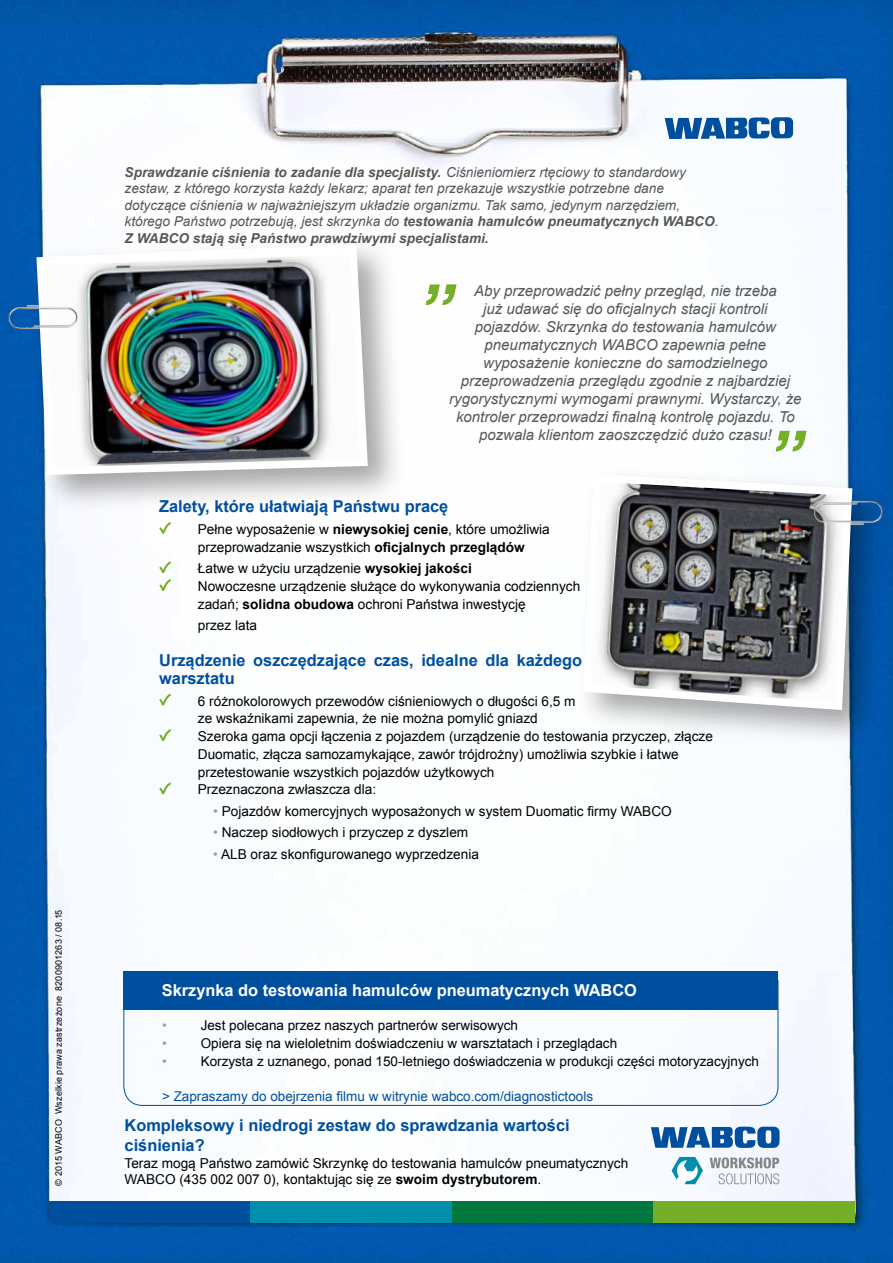
<style>
.page{position:relative;width:893px;height:1263px;background:#fff}
.page>*{position:absolute;margin:0;border:0;box-sizing:border-box;transform-origin:0 0}
.t1{font:italic 700 70.95px "Arial";color:#74af27}
.t2{font:700 16.35px/17.7px "Arial";color:#004f9f}
.t3{font:700 16.35px "Arial";color:#fff}
.t4{font:italic 15px/18px "Arial";color:#575756;text-align:center}
.t5{font:13.65px/17.7px "Arial";color:#000}
.t6{font:italic 13.65px/16.5px "Arial";color:#575756}
.t7{font:13.65px "Arial";color:#9d9d9c}
.t8{font:13.5px "Arial";color:#000}
.t9{font:13.5px "Arial";color:#004f9f}
.t10{font:13.5px "Arial";color:#9d9d9c}
.t11{font:9px "Arial";letter-spacing:.02em;color:#000}
.s1{font-weight:700}
.s2{color:#9d9d9c}
</style>
<div class="page">
<img style="left:0;top:0;width:893px;height:1263px">
<div style="left:49px;top:1202px;width:201px;height:21px;background:#004f9f"></div>
<div style="left:250px;top:1202px;width:202px;height:21px;background:#008ead"></div>
<div style="left:452px;top:1202px;width:202px;height:21px;background:#00773c"></div>
<div style="left:654px;top:1202px;width:201px;height:21px;background:#74af27"></div>
<div style="left:29px;top:236px;width:377px;height:277px;background:#000;opacity:.35"></div>
<img style="left:33px;top:240px;width:339px;height:239px">
<svg style="left:665px;top:117px;width:128px;height:22px"></svg>
<svg style="left:123px;top:980px;width:656px;height:126px"></svg>
<img style="left:3px;top:300px;width:99px;height:34px">
<div style="left:575px;top:466px;width:315px;height:282px;background:#000;opacity:.35"></div>
<svg style="left:579px;top:470px;width:277px;height:244px"></svg>
<img style="left:789px;top:496px;width:99px;height:34px">
<svg style="left:651px;top:1127px;width:128px;height:21px"></svg>
<svg style="left:710px;top:1157px;width:69px;height:27px"></svg>
<svg style="left:669px;top:1157px;width:34px;height:28px"></svg>
<svg style="left:158px;top:521px;width:15px;height:15px"></svg>
<svg style="left:158px;top:560px;width:15px;height:33px"></svg>
<svg style="left:158px;top:692px;width:15px;height:16px"></svg>
<svg style="left:158px;top:728px;width:15px;height:15px"></svg>
<svg style="left:158px;top:781px;width:15px;height:15px"></svg>
<div style="left:124px;top:971px;width:654px;height:39px;background:#004f9f"></div>
<p class="t11" style="left:53px;top:1185px;width:277px;rotate:-90deg">© 2015 WABCO Wszelkie prawa zastrzeżone 8200901263 / 08.15</p>
<p class="t6" style="left:125px;top:164px;width:595px"><span class="s1">Sprawdzanie ciśnienia to zadanie dla specjalisty.</span> Ciśnieniomierz rtęciowy to standardowy zestaw, z którego korzysta każdy lekarz; aparat ten przekazuje wszystkie potrzebne dane dotyczące ciśnienia w najważniejszym układzie organizmu. Tak samo, jedynym narzędziem, którego Państwo potrzebują, jest skrzynka do <span class="s1">testowania hamulców pneumatycznych WABCO</span>.<br><span class="s1">Z WABCO stają się Państwo prawdziwymi specjalistami.</span></p>
<h1 class="t1" style="left:425px;top:222px;width:37px">„</h1>
<p class="t4" style="left:449px;top:282px;width:354px">Aby przeprowadzić pełny przegląd, nie trzeba<br>już udawać się do oficjalnych stacji kontroli pojazdów. Skrzynka do testowania hamulców pneumatycznych WABCO zapewnia pełne wyposażenie konieczne do samodzielnego przeprowadzenia przeglądu zgodnie z najbardziej rygorystycznymi wymogami prawnymi. Wystarczy, że kontroler przeprowadzi finalną kontrolę pojazdu. To pozwala klientom zaoszczędzić dużo czasu!</p>
<h1 class="t1" style="left:767px;top:409px;width:37px">”</h1>
<p class="t2" style="left:159px;top:498px;width:291px">Zalety, które ułatwiają Państwu pracę</p>
<p class="t5" style="left:198px;top:520px;width:354px">Pełne wyposażenie w <span class="s1">niewysokiej cenie</span>, które umożliwia przeprowadzanie wszystkich <span class="s1">oficjalnych przeglądów</span></p>
<p class="t5" style="left:198px;top:560px;width:384px">Łatwe w użyciu urządzenie <span class="s1">wysokiej jakości<br></span>Nowoczesne urządzenie służące do wykonywania codziennych zadań; <span class="s1">solidna obudowa</span> ochroni Państwa inwestycję</p>
<p class="t5" style="left:198px;top:617px;width:61px">przez lata</p>
<p class="t2" style="left:159px;top:652px;width:424px">Urządzenie oszczędzające czas, idealne dla każdego warsztatu</p>
<p class="t5" style="left:198px;top:692px;width:517px">6 różnokolorowych przewodów ciśnieniowych o długości 6,5 m<br>ze wskaźnikami zapewnia, że nie można pomylić gniazd<br>Szeroka gama opcji łączenia z pojazdem (urządzenie do testowania przyczep, złącze Duomatic, złącza samozamykające, zawór trójdrożny) umożliwia szybkie i łatwe przetestowanie wszystkich pojazdów użytkowych<br>Przeznaczona zwłaszcza dla:</p>
<p class="t5" style="left:213px;top:802px;width:460px"><span class="s2">•</span> Pojazdów komercyjnych wyposażonych w system Duomatic firmy WABCO</p>
<p class="t5" style="left:213px;top:824px;width:257px"><span class="s2">•</span> Naczep siodłowych i przyczep z dyszlem</p>
<p class="t5" style="left:213px;top:845px;width:267px"><span class="s2">•</span> ALB oraz skonfigurowanego wyprzedzenia</p>
<p class="t3" style="left:162px;top:980px;width:477px">Skrzynka do testowania hamulców pneumatycznych WABCO</p>
<p class="t7" style="left:162px;top:1016px;width:6px">•</p>
<p class="t8" style="left:201px;top:1016px;width:319px">Jest polecana przez naszych partnerów serwisowych</p>
<p class="t10" style="left:162px;top:1034px;width:6px">•</p>
<p class="t8" style="left:201px;top:1034px;width:418px">Opiera się na wieloletnim doświadczeniu w warsztatach i przeglądach</p>
<p class="t10" style="left:162px;top:1052px;width:6px">•</p>
<p class="t8" style="left:201px;top:1052px;width:560px">Korzysta z uznanego, ponad 150-letniego doświadczenia w produkcji części motoryzacyjnych</p>
<p class="t9" style="left:162px;top:1087px;width:433px">&gt; Zapraszamy do obejrzenia filmu w witrynie wabco.com/diagnostictools</p>
<p class="t2" style="left:125px;top:1116px;width:447px;line-height:19.6px">Kompleksowy i niedrogi zestaw do sprawdzania wartości ciśnienia?</p>
<p class="t5" style="left:125px;top:1155px;width:505px;line-height:16.4px">Teraz mogą Państwo zamówić Skrzynkę do testowania hamulców pneumatycznych<br>WABCO (435 002 007 0), kontaktując się ze <span class="s1">swoim dystrybutorem</span>.</p>
</div>
